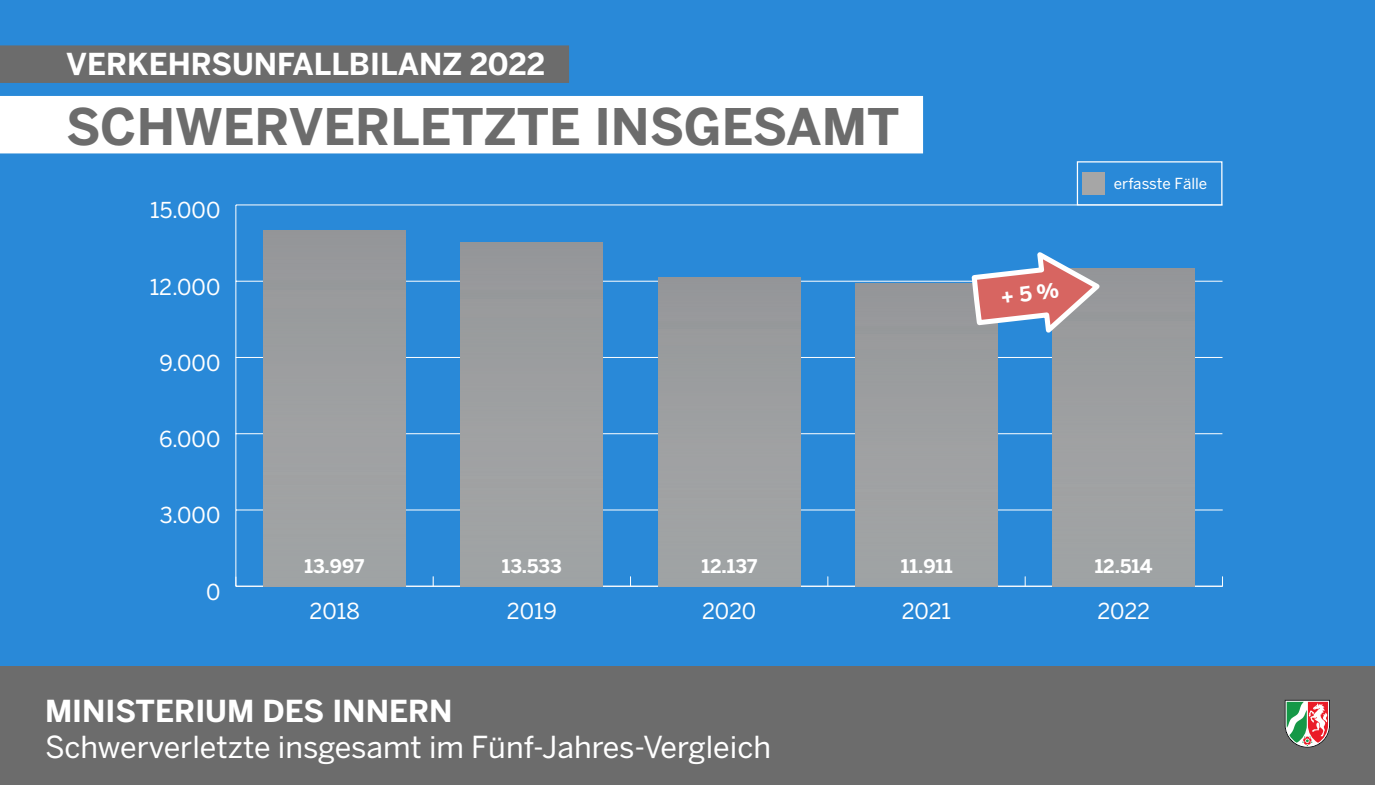
<style>
.page{position:relative;width:1375px;height:785px;background:#fff}
.page>*{position:absolute;margin:0;border:0;box-sizing:border-box;transform-origin:0 0}
.Headline{font:700 50px "Benton Sans";color:#6c6c6c}
.Trauer_Unterzeile{font:30.12px "Benton Sans";color:#fff}
.Trauer_Unterzeile-2{font:700 30.12px "Benton Sans";color:#fff}
.Overhead{font:700 30px "Benton Sans";color:#fff}
.t1{font:21.75px "Benton Sans";color:#fff}
.t2{font:700 18.75px "Benton Sans";color:#fff}
.t3{font:15.12px "Benton Sans";color:#fff}
</style>
<div class="page">
<div style="left:0;top:0;width:1375px;height:770px;background:#2989d8"></div>
<hr style="left:236px;top:205px;width:1px;height:381px;background:#fff">
<hr style="left:236px;top:586px;width:987px;height:1px;background:#fff">
<hr style="left:236px;top:510px;width:987px;height:1px;background:#fff">
<hr style="left:236px;top:433px;width:986px;height:1px;background:#fff">
<hr style="left:236px;top:357px;width:987px;height:1px;background:#fff">
<hr style="left:236px;top:281px;width:987px;height:1px;background:#fff">
<hr style="left:236px;top:205px;width:987px;height:1px;background:#fff">
<div style="left:263px;top:230px;width:143px;height:356px;background:#9ea0a2"></div>
<div style="left:461px;top:242px;width:142px;height:344px;background:#9ea0a1"></div>
<div style="left:658px;top:278px;width:142px;height:308px;background:#9ea0a1"></div>
<div style="left:855px;top:283px;width:143px;height:303px;background:#9ea0a2"></div>
<div style="left:1053px;top:268px;width:142px;height:318px;background:#9fa1a2"></div>
<div style="left:0;top:45px;width:569px;height:38px;background:#6c6c6c"></div>
<div style="left:0;top:96px;width:923px;height:57px;background:#fff"></div>
<div style="left:0;top:666px;width:1375px;height:119px;background:#6c6c6c"></div>
<svg style="left:1285px;top:700px;width:45px;height:48px;background:#a49382"></svg>
<div style="left:1077px;top:161px;width:145px;height:44px;background:#2989d8;border:1px solid #fff"></div>
<div style="left:1082px;top:172px;width:23px;height:23px;background:#a6a6a6"></div>
<svg style="left:969px;top:252px;width:137px;height:85px"></svg>
<p class="Overhead" style="left:66px;top:47px;width:481px">VERKEHRSUNFALLBILANZ 2022</p>
<p class="Headline" style="left:66px;top:97px;width:835px">SCHWERVERLETZTE INSGESAMT</p>
<p class="t1" style="left:150px;top:198px;width:72px">15.000</p>
<p class="t1" style="left:150px;top:274px;width:72px">12.000</p>
<p class="t1" style="left:160px;top:350px;width:62px">9.000</p>
<p class="t1" style="left:159px;top:426px;width:63px">6.000</p>
<p class="t1" style="left:160px;top:503px;width:62px">3.000</p>
<p class="t3" style="left:1114px;top:174px;width:95px">erfasste Fälle</p>
<p class="t1" style="left:206px;top:579px;width:16px">0</p>
<p class="t2" style="left:305px;top:555px;width:61px">13.997</p>
<p class="t2" style="left:502px;top:555px;width:61px">13.533</p>
<p class="t2" style="left:702px;top:555px;width:57px">12.137</p>
<p class="t2" style="left:901px;top:555px;width:53px">11.911</p>
<p class="t2" style="left:1095px;top:555px;width:59px">12.514</p>
<p class="t1" style="left:310px;top:598px;width:52px">2018</p>
<p class="t1" style="left:507px;top:598px;width:52px">2019</p>
<p class="t1" style="left:702px;top:598px;width:55px">2020</p>
<p class="t1" style="left:902px;top:598px;width:51px">2021</p>
<p class="t1" style="left:1098px;top:598px;width:54px">2022</p>
<p class="Trauer_Unterzeile-2" style="left:45px;top:693px;width:409px">MINISTERIUM DES INNERN</p>
<p class="Trauer_Unterzeile" style="left:45px;top:729px;width:728px">Schwerverletzte insgesamt im Fünf-Jahres-Vergleich</p>
</div>
